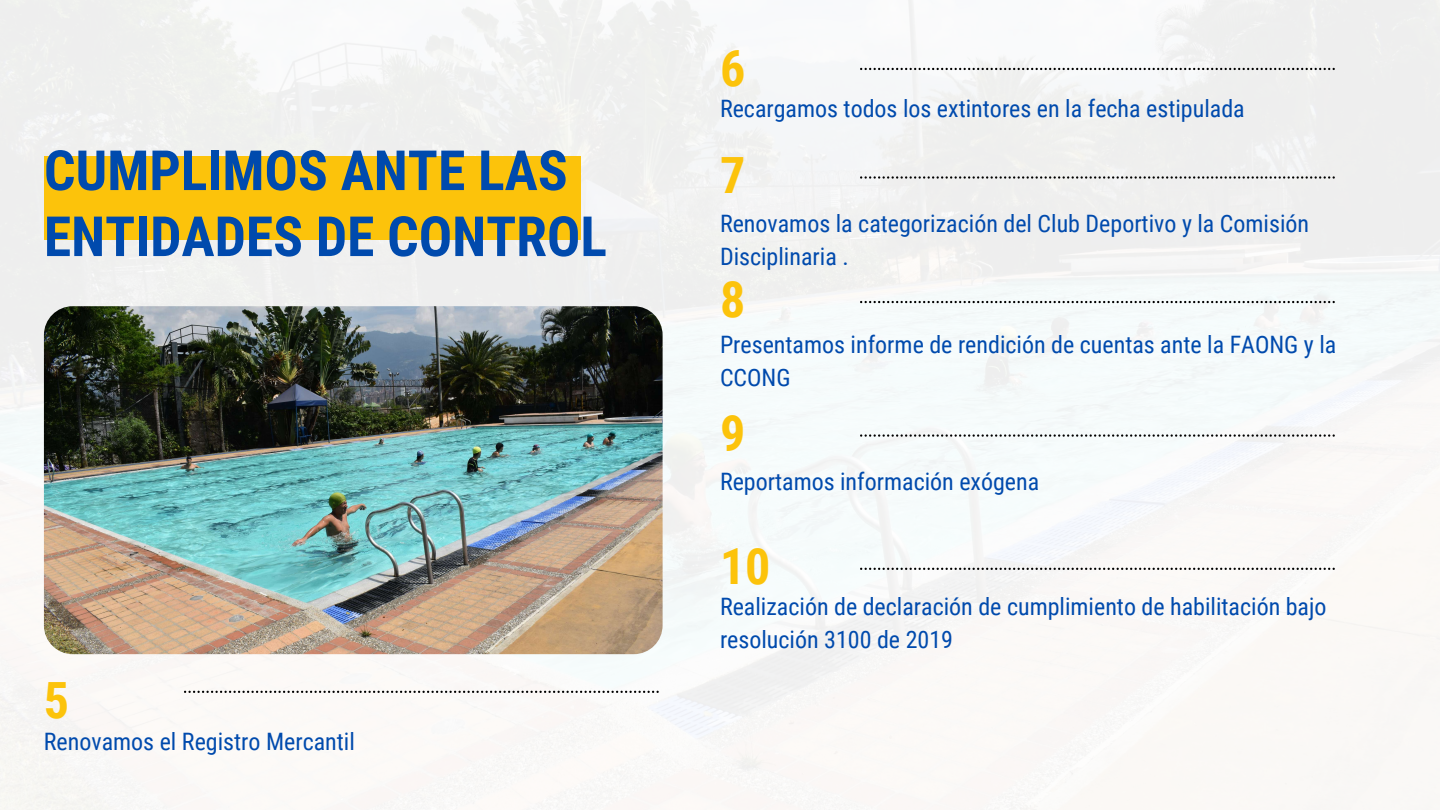
<style>
.page{position:relative;width:1440px;height:810px;background:#fff}
.page>*{position:absolute;margin:0;border:0;box-sizing:border-box;transform-origin:0 0}
.t1{font:700 55.5px/66px "Roboto Condensed";color:#004aad}
.t2{font:700 50px/106.3px "Roboto Condensed";color:#fcc30b}
.t3{font:24px/33px "Roboto Condensed";color:#004aad}
</style>
<div class="page">
<img style="left:0;top:0;width:1440px;height:810px">
<svg style="left:860px;top:68px;width:475px;height:2px"></svg>
<svg style="left:860px;top:176px;width:475px;height:3px"></svg>
<img style="left:44px;top:306px;width:619px;height:348px;border-radius:29px">
<div style="left:44px;top:157px;width:537px;height:83px;background:#fcc30b"></div>
<svg style="left:860px;top:301px;width:475px;height:2px"></svg>
<svg style="left:860px;top:434px;width:475px;height:3px"></svg>
<svg style="left:860px;top:568px;width:475px;height:2px"></svg>
<svg style="left:184px;top:691px;width:475px;height:2px"></svg>
<h1 class="t1" style="left:44px;top:138px;width:564px">CUMPLIMOS ANTE LAS<br>ENTIDADES DE CONTROL</h1>
<h2 class="t2" style="left:44px;top:648px;width:27px">5</h2>
<p class="t3" style="left:44px;top:725px;width:312px">Renovamos el Registro Mercantil</p>
<h2 class="t2" style="left:720px;top:16px;width:27px">6<br>7</h2>
<p class="t3" style="left:720px;top:207px;width:591px">Renovamos la categorización del Club Deportivo y la Comisión<br>Disciplinaria .</p>
<h2 class="t2" style="left:720px;top:247px;width:27px">8</h2>
<p class="t3" style="left:720px;top:328px;width:618px">Presentamos informe de rendición de cuentas ante la FAONG y la<br>CCONG</p>
<h2 class="t2" style="left:720px;top:380px;width:27px">9</h2>
<p class="t3" style="left:720px;top:466px;width:321px">Reportamos información exógena</p>
<p class="t3" style="left:720px;top:92px;width:526px">Recargamos todos los extintores en la fecha estipulada</p>
<h2 class="t2" style="left:720px;top:514px;width:52px">10</h2>
<p class="t3" style="left:720px;top:591px;width:608px">Realización de declaración de cumplimiento de habilitación bajo resolución 3100 de 2019</p>
</div>
